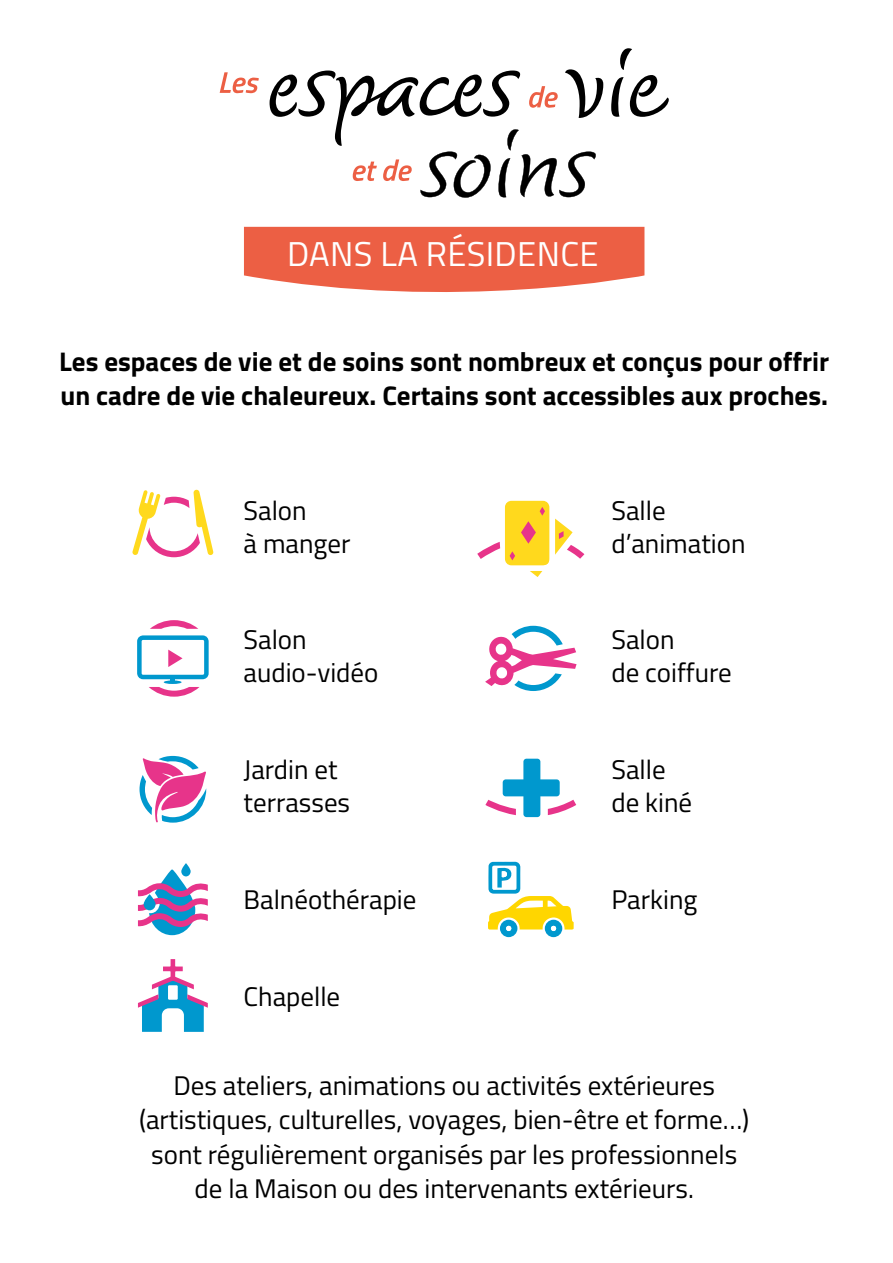
<style>
.page{position:relative;width:893px;height:1263px;background:#fff}
.page>*{position:absolute;margin:0;border:0;box-sizing:border-box;transform-origin:0 0}
.t1{font:34.5px "Titillium";letter-spacing:.01em;color:#fff}
.t2{font:27px/33px "Titillium";color:#000}
.t3{font:700 27px/34.5px "Titillium";color:#000}
</style>
<div class="page">
<svg style="left:220px;top:72px;width:39px;height:21px"></svg>
<svg style="left:611px;top:48px;width:58px;height:69px"></svg>
<svg style="left:270px;top:69px;width:333px;height:129px"></svg>
<svg style="left:244px;top:227px;width:400px;height:65px;background:#ed6c53"></svg>
<svg style="left:150px;top:620px;width:48px;height:9px"></svg>
<svg style="left:137px;top:635px;width:72px;height:62px"></svg>
<svg style="left:485px;top:626px;width:92px;height:65px"></svg>
<svg style="left:140px;top:756px;width:66px;height:67px"></svg>
<svg style="left:132px;top:489px;width:82px;height:68px"></svg>
<svg style="left:138px;top:863px;width:70px;height:72px"></svg>
<svg style="left:485px;top:759px;width:91px;height:58px"></svg>
<svg style="left:530px;top:571px;width:12px;height:6px"></svg>
<div style="left:505px;top:501px;width:44px;height:64px;background:#ffd91d;border-radius:7px"></div>
<svg style="left:509px;top:507px;width:40px;height:58px"></svg>
<svg style="left:477px;top:542px;width:23px;height:17px"></svg>
<svg style="left:555px;top:519px;width:29px;height:40px"></svg>
<svg style="left:488px;top:862px;width:86px;height:75px"></svg>
<svg style="left:138px;top:959px;width:70px;height:73px"></svg>
<p class="t1" style="left:287px;top:229px;width:313px">DANS LA RÉSIDENCE</p>
<p class="t3" style="left:59px;top:343px;width:772px">Les espaces de vie et de soins sont nombreux et conçus pour offrir un cadre de vie chaleureux. Certains sont accessibles aux proches.</p>
<p class="t2" style="left:244px;top:492px;width:108px">Salon<br>à manger</p>
<p class="t2" style="left:244px;top:622px;width:136px">Salon audio-vidéo</p>
<p class="t2" style="left:244px;top:752px;width:108px">Jardin et terrasses</p>
<p class="t2" style="left:244px;top:882px;width:174px">Balnéothérapie</p>
<p class="t2" style="left:244px;top:978px;width:98px">Chapelle</p>
<p class="t2" style="left:611px;top:492px;width:136px">Salle d’animation</p>
<p class="t2" style="left:611px;top:622px;width:122px">Salon<br>de coiffure</p>
<p class="t2" style="left:611px;top:752px;width:82px">Salle de kiné</p>
<p class="t2" style="left:611px;top:882px;width:87px">Parking</p>
<p class="t2" style="left:139px;top:1067px;width:612px;line-height:34.5px;text-align:center">Des ateliers, animations ou activités extérieures (artistiques, culturelles, voyages, bien-être et forme…) sont régulièrement organisés par les professionnels de la Maison ou des intervenants extérieurs.</p>
</div>
